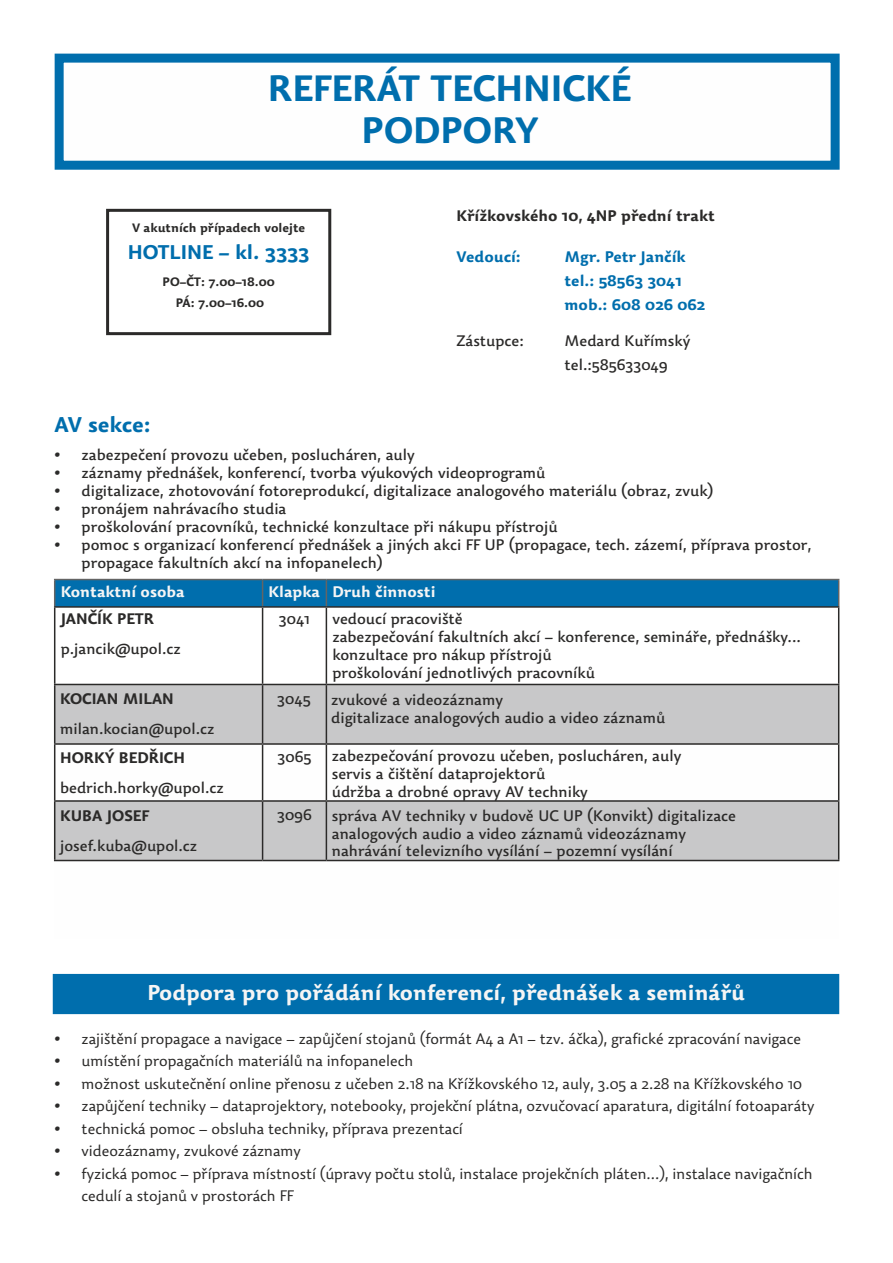
<style>
.page{position:relative;width:893px;height:1263px;background:#fff}
.page>*{position:absolute;margin:0;border:0;box-sizing:border-box;transform-origin:0 0}
.t1{font:700 36px/42.2px "Dederon SDOT";color:#006ead;text-align:center}
.t2{font:700 21px "Dederon SDOT";color:#f5f5f5}
.t3{font:700 21px "Dederon SDOT";color:#006ead}
.t4{font:700 19.5px "Dederon SDOT";color:#006ead}
.t5{font:500 15px/18px "Dederon SDOT";color:#2b2a29}
.t6{font:300 15px/22.5px "Dederon SLOT";color:#2b2a29}
.t7{font:700 15px "Dederon SDOT";color:#2b2a29}
.t8{font:700 15px/24px "Dederon SDOT";color:#006ead}
.t9{font:700 15px "Dederon SDOT";color:#f5f5f5}
.t10{font:700 12px/21px "Dederon SDOT";color:#2b2a29;text-align:center}
</style>
<div class="page">
<div style="left:53px;top:974px;width:786px;height:40px;background:#006ead"></div>
<div style="left:55px;top:685px;width:783px;height:58px;background:#c8c8c9"></div>
<svg style="left:55px;top:745px;width:784px;height:117px;fill:#c8c8c9"></svg>
<hr style="left:54px;top:745px;width:1px;height:55px;background:#2b2a29">
<hr style="left:262px;top:745px;width:1px;height:55px;background:#2b2a29">
<hr style="left:326px;top:685px;width:1px;height:58px;background:#2b2a29">
<hr style="left:838px;top:685px;width:1px;height:58px;background:#2b2a29">
<hr style="left:326px;top:745px;width:1px;height:55px;background:#2b2a29">
<hr style="left:54px;top:685px;width:1px;height:58px;background:#2b2a29">
<hr style="left:262px;top:685px;width:1px;height:58px;background:#2b2a29">
<hr style="left:838px;top:745px;width:1px;height:55px;background:#2b2a29">
<svg style="left:54px;top:579px;width:785px;height:27px;background:#056da9"></svg>
<hr style="left:54px;top:743px;width:209px;height:2px;background:#2b2a29">
<hr style="left:263px;top:743px;width:63px;height:2px;background:#2b2a29">
<hr style="left:326px;top:743px;width:513px;height:2px;background:#2b2a29">
<hr style="left:54px;top:608px;width:1px;height:76px;background:#2b2a29">
<hr style="left:54px;top:606px;width:209px;height:2px;background:#2b2a29">
<hr style="left:263px;top:606px;width:63px;height:2px;background:#2b2a29">
<hr style="left:326px;top:606px;width:513px;height:2px;background:#2b2a29">
<hr style="left:262px;top:608px;width:1px;height:76px;background:#2b2a29">
<hr style="left:326px;top:608px;width:1px;height:76px;background:#2b2a29">
<hr style="left:838px;top:608px;width:1px;height:76px;background:#2b2a29">
<hr style="left:54px;top:684px;width:209px;height:1px;background:#2b2a29">
<hr style="left:263px;top:684px;width:63px;height:1px;background:#2b2a29">
<hr style="left:326px;top:684px;width:513px;height:1px;background:#2b2a29">
<hr style="left:54px;top:800px;width:209px;height:2px;background:#2b2a29">
<hr style="left:54px;top:802px;width:1px;height:58px;background:#2b2a29">
<hr style="left:263px;top:800px;width:63px;height:2px;background:#2b2a29">
<hr style="left:262px;top:802px;width:1px;height:58px;background:#2b2a29">
<hr style="left:326px;top:800px;width:513px;height:2px;background:#2b2a29">
<hr style="left:326px;top:802px;width:1px;height:58px;background:#2b2a29">
<hr style="left:838px;top:802px;width:1px;height:58px;background:#2b2a29">
<hr style="left:54px;top:860px;width:209px;height:1px;background:#2b2a29">
<hr style="left:263px;top:860px;width:63px;height:1px;background:#2b2a29">
<hr style="left:326px;top:860px;width:513px;height:1px;background:#2b2a29">
<div style="left:106px;top:209px;width:225px;height:126px;border:3px solid #2b2a29"></div>
<div style="left:55px;top:54px;width:785px;height:116px;background:#fefefe;border:9px solid #006ead"></div>
<h1 class="t1" style="left:268px;top:70px;width:365px">REFERÁT TECHNICKÉ<br>PODPORY</h1>
<p class="t10" style="left:132px;top:218px;width:175px">V akutních případech volejte</p>
<h3 class="t4" style="left:128px;top:244px;width:183px">HOTLINE – kl. 3333</h3>
<p class="t10" style="left:163px;top:272px;width:114px">PO–ČT: 7.00–18.00<br>PÁ: 7.00–16.00</p>
<p class="t7" style="left:456px;top:206px;width:260px">Křížkovského 10, 4NP přední trakt</p>
<p class="t8" style="left:456px;top:247px;width:66px">Vedoucí:</p>
<p class="t8" style="left:564px;top:247px;width:142px">Mgr. Petr Jančík tel.: 58563 3041 mob.: 608 026 062</p>
<p class="t5" style="left:456px;top:333px;width:69px">Zástupce:</p>
<p class="t5" style="left:564px;top:330px;width:127px;line-height:23.7px">Medard Kuřímský tel.: 58563 3049</p>
<h2 class="t3" style="left:55px;top:416px;width:98px">AV sekce:</h2>
<p class="t5" style="left:55px;top:447px;width:361px">• zabezpečení provozu učeben, poslucháren, auly</p>
<p class="t5" style="left:55px;top:465px;width:492px">• záznamy přednášek, konferencí, tvorba výukových videoprogramů</p>
<p class="t5" style="left:55px;top:483px;width:660px">• digitalizace, zhotovování fotoreprodukcí, digitalizace analogového materiálu (obraz, zvuk)</p>
<p class="t5" style="left:55px;top:501px;width:233px">• pronájem nahrávacího studia</p>
<p class="t5" style="left:55px;top:519px;width:504px">• proškolování pracovníků, technické konzultace při nákupu přístrojů</p>
<p class="t5" style="left:82px;top:537px;width:731px;text-indent:-27px">• pomoc s organizací konferencí přednášek a jiných akci FF UP (propagace, tech. zázemí, příprava prostor, propagace fakultních akcí na infopanelech)</p>
<p class="t9" style="left:61px;top:585px;width:126px">Kontaktní osoba</p>
<p class="t9" style="left:269px;top:585px;width:168px">Klapka Druh činnosti</p>
<p class="t7" style="left:61px;top:613px;width:95px">JANČÍK PETR</p>
<p class="t5" style="left:61px;top:642px;width:122px">p.jancik@upol.cz</p>
<p class="t5" style="left:279px;top:612px;width:33px">3041</p>
<p class="t5" style="left:332px;top:612px;width:470px">vedoucí pracoviště<br>zabezpečování fakultních akcí – konference, semináře, přednášky... konzultace pro nákup přístrojů<br>proškolování jednotlivých pracovníků</p>
<p class="t7" style="left:60px;top:692px;width:115px">KOCIAN MILAN</p>
<p class="t5" style="left:60px;top:721px;width:156px">milan.kocian@upol.cz</p>
<p class="t7" style="left:60px;top:751px;width:126px">HORKÝ BEDŘICH</p>
<p class="t5" style="left:60px;top:780px;width:165px">bedrich.horky@upol.cz</p>
<p class="t7" style="left:60px;top:810px;width:91px">KUBA JOSEF</p>
<p class="t5" style="left:60px;top:838px;width:139px">josef.kuba@upol.cz</p>
<p class="t5" style="left:277px;top:691px;width:35px">3045</p>
<p class="t5" style="left:331px;top:693px;width:336px">zvukové a videozáznamy<br>digitalizace analogových audio a video záznamů</p>
<p class="t5" style="left:278px;top:749px;width:35px">3065</p>
<p class="t5" style="left:332px;top:748px;width:351px">zabezpečování provozu učeben, poslucháren, auly servis a čištění dataprojektorů<br>údržba a drobné opravy AV techniky</p>
<p class="t5" style="left:277px;top:807px;width:36px">3096</p>
<p class="t5" style="left:332px;top:808px;width:406px">správa AV techniky v budově UC UP (Konvikt) digitalizace analogových audio a video záznamů videozáznamy nahrávání televizního vysílání – pozemní vysílání</p>
<h2 class="t2" style="left:147px;top:984px;width:599px">Podpora pro pořádání konferencí, přednášek a seminářů</h2>
<p class="t6" style="left:55px;top:1028px;width:748px">• zajištění propagace a navigace – zapůjčení stojanů (formát A4 a A1 – tzv. áčka), grafické zpracování navigace</p>
<p class="t6" style="left:55px;top:1051px;width:360px">• umístění propagačních materiálů na infopanelech</p>
<p class="t6" style="left:55px;top:1073px;width:749px">• možnost uskutečnění online přenosu z učeben 2.18 na Křížkovského 12, auly, 3.05 a 2.28 na Křížkovského 10</p>
<p class="t6" style="left:55px;top:1096px;width:761px">• zapůjčení techniky – dataprojektory, notebooky, projekční plátna, ozvučovací aparatura, digitální fotoaparáty</p>
<p class="t6" style="left:55px;top:1118px;width:410px">• technická pomoc – obsluha techniky, příprava prezentací</p>
<p class="t6" style="left:55px;top:1141px;width:248px">• videozáznamy, zvukové záznamy</p>
<p class="t6" style="left:82px;top:1163px;width:732px;text-indent:-27px">• fyzická pomoc – příprava místností (úpravy počtu stolů, instalace projekčních pláten...), instalace navigačních cedulí a stojanů v prostorách FF</p>
</div>
